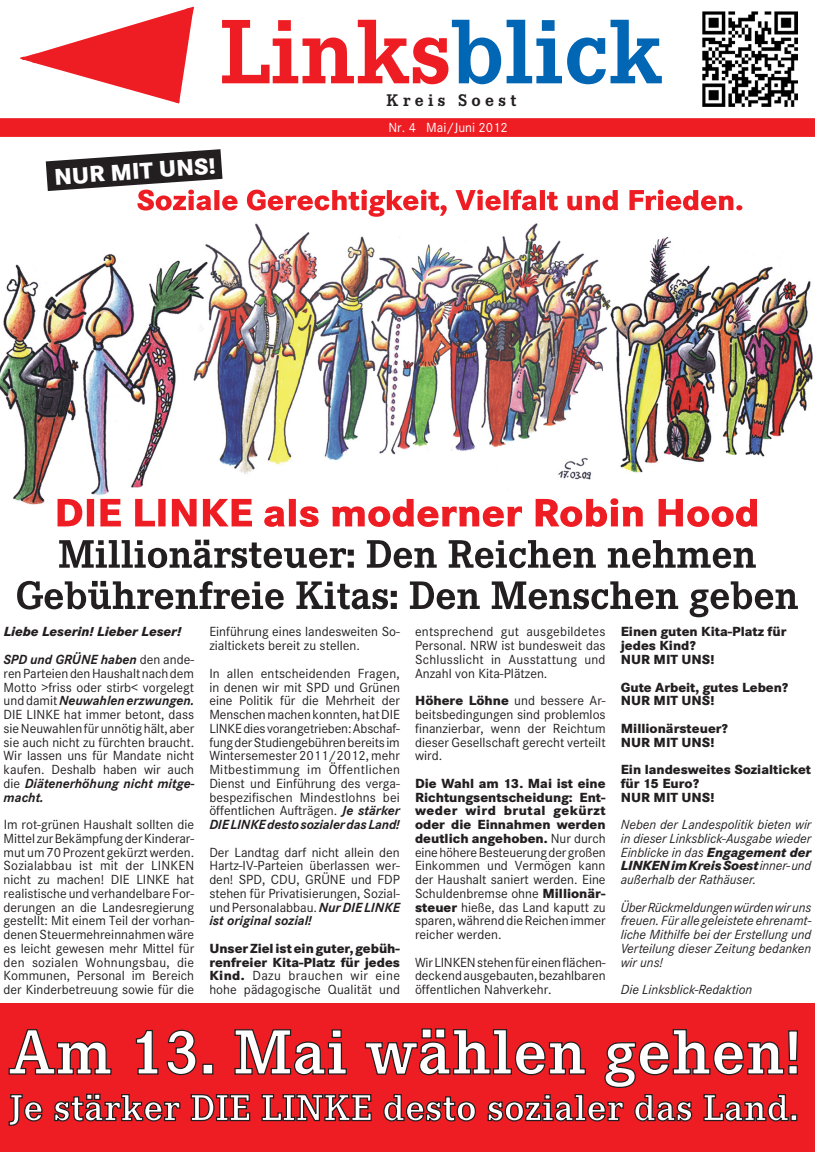
<style>
.page{position:relative;width:815px;height:1152px;background:#fff}
.page>*{position:absolute;margin:0;border:0;box-sizing:border-box;transform-origin:0 0}
.t1{font:700 95px "Corporate E";color:#ee1d23}
.t2{font:800 23.75px "Corporate S";color:#fff}
.t3{font:700 17.5px "Corporate E";color:#231f20}
.t4{font:13.75px/13.8px "Corporate S";color:#231f20;text-align:justify}
.t5{font:italic 13.75px/13.8px "Corporate S";color:#231f20;text-align:justify}
.t6{font:800 13.75px/13.8px "Corporate S";color:#231f20}
.t7{font:italic 800 13.75px/27.5px "Corporate S";color:#231f20}
.t8{font:13.75px "Corporate S";color:#fff}
.s1{color:#0166b3}
.s2{font-weight:700}
.s3{font-weight:400;font-style:normal}
.s4{font-weight:700;font-style:italic}
.s5{font-weight:400}
.s6{font-weight:800}
</style>
<div class="page">
<div style="left:0;top:118px;width:815px;height:19px;background:#ee1d23"></div>
<svg style="left:20px;top:6px;width:174px;height:98px"></svg>
<img style="left:702px;top:11px;width:96px;height:95px">
<img style="left:0;top:206px;width:813px;height:313px">
<svg style="left:46px;top:149px;width:696px;height:68px"></svg>
<svg style="left:58px;top:498px;width:699px;height:29px"></svg>
<svg style="left:59px;top:539px;width:697px;height:29px"></svg>
<svg style="left:17px;top:581px;width:781px;height:36px"></svg>
<div style="left:0;top:1003px;width:815px;height:149px;background:#ee1d23"></div>
<svg style="left:8px;top:1028px;width:791px;height:60px"></svg>
<svg style="left:8px;top:1093px;width:790px;height:33px"></svg>
<h1 class="t1" style="left:220px;top:-2px;width:445px">Links<span class="s1">blick</span></h1>
<p class="t3" style="left:387px;top:90px;width:131px">K r e i s S o e s t</p>
<p class="t8" style="left:388px;top:119px;width:121px">Nr. 4 Mai/Juni 2012</p>
<h2 class="t2" style="left:53px;top:163px;width:163px;rotate:-4deg">NUR MIT UNS!</h2>
<p class="t7" style="left:4px;top:618px;width:192px">Liebe Leserin! Lieber Leser!<br><span class="s2">SPD und GRÜNE haben</span> <span class="s3">den ande-</span></p>
<p class="t4" style="left:4px;top:666px;width:192px">ren Parteien den Haushalt nach dem Motto &gt;friss oder stirb&lt; vorgelegt und damit <span class="s4">Neuwahlen erzwungen.<br></span>DIE LINKE hat immer betont, dass sie Neuwahlen für unnötig hält, aber sie auch nicht zu fürchten braucht.<br>Wir lassen uns für Mandate nicht kaufen. Deshalb haben wir auch die <span class="s4">Diätenerhöhung nicht mitge&shy;macht.</span></p>
<p class="t4" style="left:4px;top:817px;width:192px">Im rot-grünen Haushalt sollten die Mittel zur Bekämpfung der Kinderar&shy;mut um 70 Prozent gekürzt werden.<br>Sozialabbau ist mit der LINKEN nicht zu machen! DIE LINKE hat realistische und verhandelbare For&shy;derungen an die Landesregierung gestellt: Mit einem Teil der vorhan&shy;denen Steuermehreinnahmen wäre es leicht gewesen mehr Mittel für den sozialen Wohnungsbau, die Kommunen, Personal im Bereich der Kinderbetreuung sowie für die</p>
<p class="t4" style="left:209px;top:625px;width:192px">Einführung eines landesweiten So&shy;zialtickets bereit zu stellen.</p>
<p class="t4" style="left:209px;top:666px;width:192px">In allen entscheidenden Fragen, in denen wir mit SPD und Grünen eine Politik für die Mehrheit der Menschen machen konnten, hat DIE LINKE dies vorangetrieben: Abschaf&shy;fung der Studiengebühren bereits im Wintersemester 2011/2012, mehr Mitbestimmung im Öffentlichen Dienst und Einführung des verga&shy;bespezifischen Mindestlohns bei öffentlichen Aufträgen. <span class="s4">Je stärker DIE LINKE desto sozialer das Land!</span></p>
<p class="t4" style="left:209px;top:845px;width:192px">Der Landtag darf nicht allein den Hartz-IV-Parteien überlassen wer&shy;den! SPD, CDU, GRÜNE und FDP stehen für Privatisierungen, Sozial&shy;und Personalabbau. <span class="s4">Nur DIE LINKE ist original sozial!</span></p>
<p class="t6" style="left:209px;top:941px;width:192px;text-align:justify">Unser Ziel ist ein guter, gebüh&shy;renfreier Kita-Platz für jedes Kind. <span class="s5">Dazu brauchen wir eine hohe pädagogische Qualität und</span></p>
<p class="t4" style="left:415px;top:625px;width:192px">entsprechend gut ausgebildetes Personal. NRW ist bundesweit das Schlusslicht in Ausstattung und Anzahl von Kita-Plätzen.</p>
<p class="t4" style="left:415px;top:694px;width:192px"><span class="s6">Höhere Löhne</span> und bessere Ar&shy;beitsbedingungen sind problemlos finanzierbar, wenn der Reichtum dieser Gesellschaft gerecht verteilt wird.</p>
<p class="t4" style="left:415px;top:776px;width:192px"><span class="s6">Die Wahl am 13. Mai ist eine Richtungsentscheidung: Ent&shy;weder wird brutal gekürzt oder die Einnahmen werden deutlich angehoben.</span> Nur durch eine höhere Besteuerung der großen Einkommen und Vermögen kann der Haushalt saniert werden. Eine Schuldenbremse ohne <span class="s6">Millionär&shy;steuer</span> hieße, das Land kaputt zu sparen, während die Reichen immer reicher werden.</p>
<p class="t4" style="left:415px;top:955px;width:192px">Wir LINKEN stehen für einen flächen&shy;deckend ausgebauten, bezahlbaren öffentlichen Nahverkehr.</p>
<p class="t6" style="left:621px;top:625px;width:167px">Einen guten Kita-Platz für jedes Kind?<br>NUR MIT UNS!</p>
<p class="t6" style="left:621px;top:680px;width:169px">Gute Arbeit, gutes Leben?<br>NUR MIT UNS!</p>
<p class="t6" style="left:621px;top:721px;width:109px">Millionärsteuer?<br>NUR MIT UNS!</p>
<p class="t6" style="left:621px;top:762px;width:192px">Ein landesweites Sozialticket für 15 Euro?<br>NUR MIT UNS!</p>
<p class="t5" style="left:621px;top:817px;width:192px">Neben der Landespolitik bieten wir in dieser Linksblick-Ausgabe wieder Einblicke in das <span class="s6">Engagement der LINKEN im Kreis Soest</span> inner- und außerhalb der Rathäuser.</p>
<p class="t5" style="left:621px;top:900px;width:192px">Über Rückmeldungen würden wir uns freuen. Für alle geleistete ehrenamt&shy;liche Mithilfe bei der Erstellung und Verteilung dieser Zeitung bedanken wir uns!</p>
<p class="t5" style="left:621px;top:982px;width:133px">Die Linksblick-Redaktion</p>
</div>
